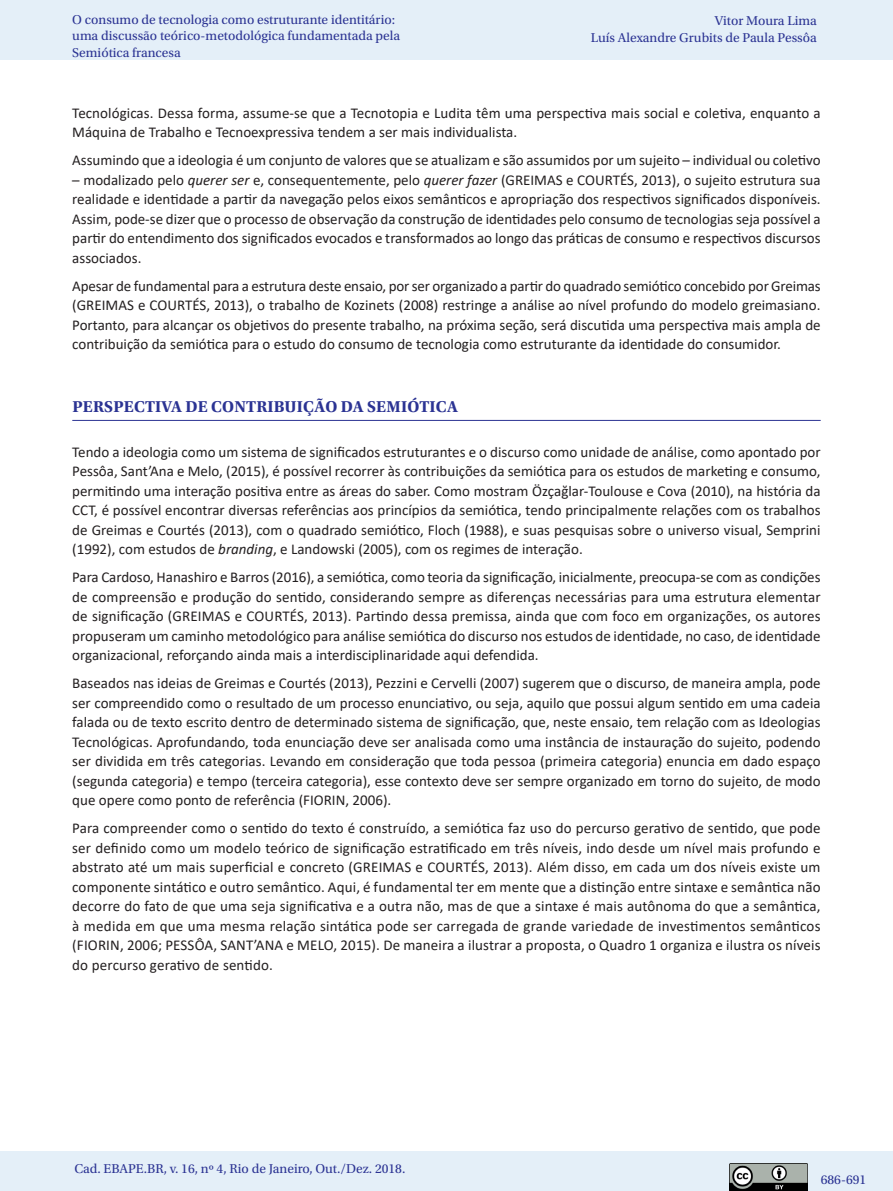
<style>
.page{position:relative;width:893px;height:1191px;background:#fff}
.page>*{position:absolute;margin:0;border:0;box-sizing:border-box;transform-origin:0 0}
._07_1_sub_1{font:700 16.5px "Utopia Std";letter-spacing:.01em;color:#2b3393}
._06_0_texto{font:15px/19.5px "Calibri";color:#231f20;text-align:justify}
.t1{font:13.5px/16.5px "Utopia Std";color:#2b3393}
.s1{font-style:italic}
</style>
<div class="page">
<div style="left:0;top:1151px;width:893px;height:40px;background:#e4eff8"></div>
<img style="left:730px;top:1163px;width:77px;height:27px">
<div style="left:0;top:0;width:893px;height:60px;background:#e4eff8"></div>
<hr style="left:72px;top:420px;width:749px;height:1px;background:#2b3393">
<p class="t1" style="left:72px;top:11px;width:329px">O consumo de tecnologia como estruturante identitário: uma discussão teórico-metodológica fundamentada pela<br>Semiótica francesa</p>
<p class="t1" style="left:591px;top:13px;width:228px;text-align:right">Vitor Moura Lima<br>Luís Alexandre Grubits de Paula Pessôa</p>
<p class="_06_0_texto" style="left:72px;top:102px;width:750px">Tecnológicas. Dessa forma, assume-se que a Tecnotopia e Ludita têm uma perspectiva mais social e coletiva, enquanto a<br>Máquina de Trabalho e Tecnoexpressiva tendem a ser mais individualista.</p>
<p class="_06_0_texto" style="left:72px;top:150px;width:750px">Assumindo que a ideologia é um conjunto de valores que se atualizam e são assumidos por um sujeito – individual ou coletivo</p>
<p class="_06_0_texto" style="left:72px;top:169px;width:750px">– modalizado pelo <span class="s1">querer ser</span> e, consequentemente, pelo <span class="s1">querer fazer</span> (GREIMAS e COURTÉS, 2013), o sujeito estrutura sua realidade e identidade a partir da navegação pelos eixos semânticos e apropriação dos respectivos significados disponíveis.<br>Assim, pode-se dizer que o processo de observação da construção de identidades pelo consumo de tecnologias seja possível a partir do entendimento dos significados evocados e transformados ao longo das práticas de consumo e respectivos discursos associados.</p>
<p class="_06_0_texto" style="left:72px;top:275px;width:750px">Apesar de fundamental para a estrutura deste ensaio, por ser organizado a partir do quadrado semiótico concebido por Greimas (GREIMAS e COURTÉS, 2013), o trabalho de Kozinets (2008) restringe a análise ao nível profundo do modelo greimasiano.<br>Portanto, para alcançar os objetivos do presente trabalho, na próxima seção, será discutida uma perspectiva mais ampla de contribuição da semiótica para o estudo do consumo de tecnologia como estruturante da identidade do consumidor.</p>
<p class="_07_1_sub_1" style="left:72px;top:396px;width:387px">PERSPECTIVA DE CONTRIBUIÇÃO DA SEMIÓTICA</p>
<p class="_06_0_texto" style="left:72px;top:441px;width:750px">Tendo a ideologia como um sistema de significados estruturantes e o discurso como unidade de análise, como apontado por Pessôa, Sant’Ana e Melo, (2015), é possível recorrer às contribuições da semiótica para os estudos de marketing e consumo, permitindo uma interação positiva entre as áreas do saber. Como mostram Özçağlar-Toulouse e Cova (2010), na história da CCT, é possível encontrar diversas referências aos princípios da semiótica, tendo principalmente relações com os trabalhos de Greimas e Courtés (2013), com o quadrado semiótico, Floch (1988), e suas pesquisas sobre o universo visual, Semprini (1992), com estudos de <span class="s1">branding</span>, e Landowski (2005), com os regimes de interação.</p>
<p class="_06_0_texto" style="left:72px;top:567px;width:750px">Para Cardoso, Hanashiro e Barros (2016), a semiótica, como teoria da significação, inicialmente, preocupa-se com as condições de compreensão e produção do sentido, considerando sempre as diferenças necessárias para uma estrutura elementar de significação (GREIMAS e COURTÉS, 2013). Partindo dessa premissa, ainda que com foco em organizações, os autores propuseram um caminho metodológico para análise semiótica do discurso nos estudos de identidade, no caso, de identidade organizacional, reforçando ainda mais a interdisciplinaridade aqui defendida.</p>
<p class="_06_0_texto" style="left:72px;top:673px;width:750px">Baseados nas ideias de Greimas e Courtés (2013), Pezzini e Cervelli (2007) sugerem que o discurso, de maneira ampla, pode ser compreendido como o resultado de um processo enunciativo, ou seja, aquilo que possui algum sentido em uma cadeia falada ou de texto escrito dentro de determinado sistema de significação, que, neste ensaio, tem relação com as Ideologias Tecnológicas. Aprofundando, toda enunciação deve ser analisada como uma instância de instauração do sujeito, podendo ser dividida em três categorias. Levando em consideração que toda pessoa (primeira categoria) enuncia em dado espaço (segunda categoria) e tempo (terceira categoria), esse contexto deve ser sempre organizado em torno do sujeito, de modo que opere como ponto de referência (FIORIN, 2006).</p>
<p class="_06_0_texto" style="left:72px;top:818px;width:750px">Para compreender como o sentido do texto é construído, a semiótica faz uso do percurso gerativo de sentido, que pode ser definido como um modelo teórico de significação estratificado em três níveis, indo desde um nível mais profundo e abstrato até um mais superficial e concreto (GREIMAS e COURTÉS, 2013). Além disso, em cada um dos níveis existe um componente sintático e outro semântico. Aqui, é fundamental ter em mente que a distinção entre sintaxe e semântica não decorre do fato de que uma seja significativa e a outra não, mas de que a sintaxe é mais autônoma do que a semântica, à medida em que uma mesma relação sintática pode ser carregada de grande variedade de investimentos semânticos (FIORIN, 2006; PESSÔA, SANT’ANA e MELO, 2015). De maneira a ilustrar a proposta, o Quadro 1 organiza e ilustra os níveis do percurso gerativo de sentido.</p>
<p class="t1" style="left:74px;top:1160px;width:333px">Cad. EBAPE.BR, v. 16, nº 4, Rio de Janeiro, Out./Dez. 2018.</p>
<p class="t1" style="left:821px;top:1171px;width:47px">686-691</p>
</div>
